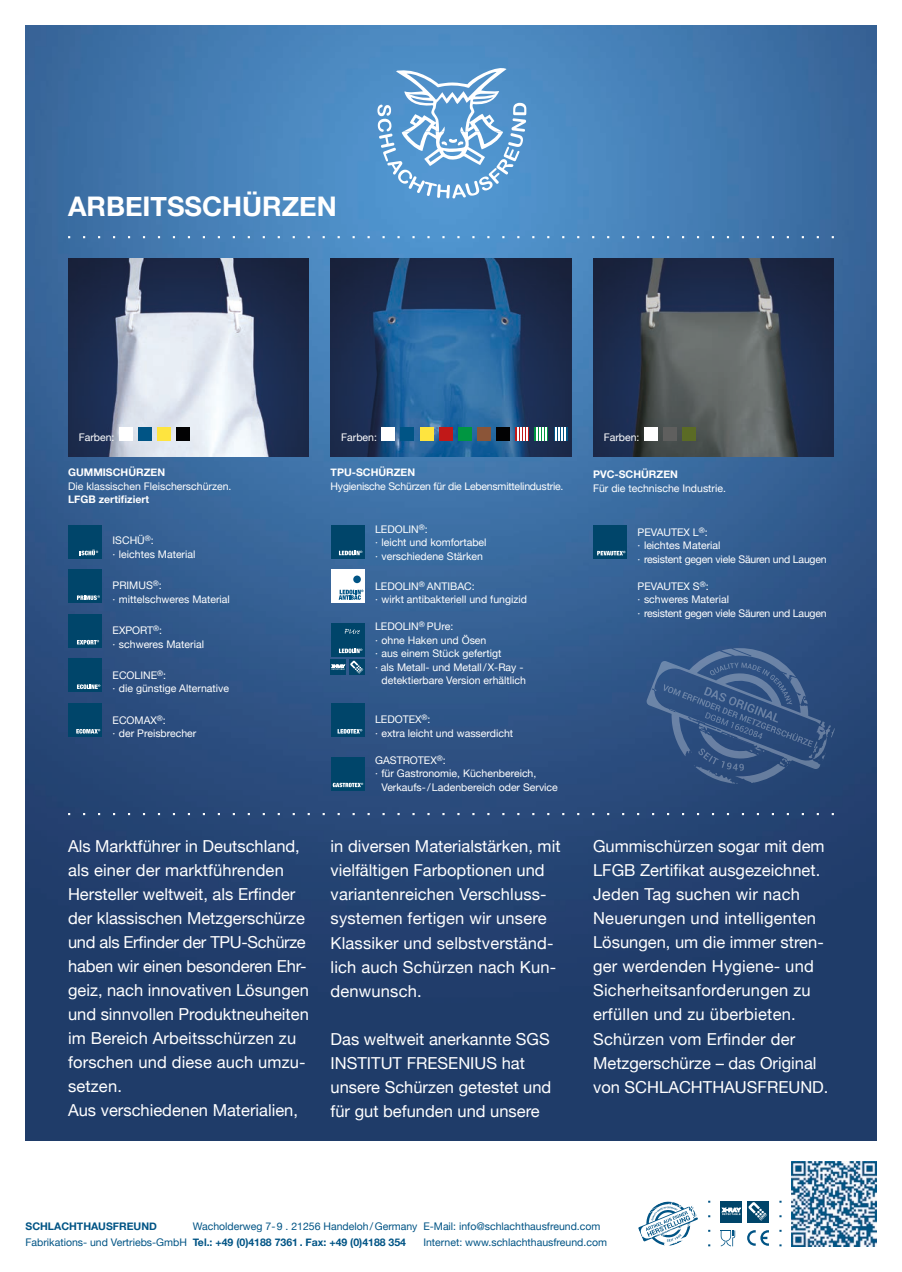
<style>
.page{position:relative;width:902px;height:1272px;background:#fff}
.page>*{position:absolute;margin:0;border:0;box-sizing:border-box;transform-origin:0 0}
.t1{font:700 27px "Helvetica Neue";color:#fff}
.t2{font:16.5px/24px "Helvetica Neue";color:#fff}
.t3{font:10.5px/13.5px "Helvetica Neue";color:#fff}
.t4{font:10.5px/13.5px "Helvetica Neue";letter-spacing:-.02em;color:#fff}
.t5{font:10.5px/16.5px "Helvetica Neue";color:#005485}
.t6{font:700 10.5px "Helvetica Neue";color:#005485}
.t7{font:700 10.5px "Helvetica Neue";color:#fff}
</style>
<div class="page">
<img style="left:26px;top:26px;width:850px;height:1114px">
<svg style="left:377px;top:64px;width:149px;height:134px"></svg>
<svg style="left:68px;top:236px;width:765px;height:2px"></svg>
<div style="left:68px;top:614px;width:34px;height:33px;background:#00456a"></div>
<svg style="left:77px;top:640px;width:22px;height:4px"></svg>
<div style="left:68px;top:525px;width:34px;height:33px;background:#00456a"></div>
<svg style="left:80px;top:549px;width:18px;height:6px"></svg>
<div style="left:68px;top:569px;width:34px;height:34px;background:#00456a"></div>
<svg style="left:77px;top:595px;width:23px;height:5px"></svg>
<div style="left:330px;top:525px;width:34px;height:33px;background:#00456a"></div>
<svg style="left:339px;top:550px;width:23px;height:5px"></svg>
<div style="left:330px;top:756px;width:34px;height:34px;background:#00456a"></div>
<svg style="left:333px;top:782px;width:30px;height:5px"></svg>
<div style="left:330px;top:622px;width:34px;height:34px;background:#00456a"></div>
<svg style="left:339px;top:648px;width:23px;height:5px"></svg>
<svg style="left:344px;top:628px;width:16px;height:6px"></svg>
<div style="left:330px;top:703px;width:34px;height:34px;background:#00456a"></div>
<svg style="left:337px;top:729px;width:25px;height:4px"></svg>
<div style="left:330px;top:569px;width:34px;height:34px;background:#fff"></div>
<svg style="left:338px;top:589px;width:25px;height:10px"></svg>
<div style="left:353px;top:575px;width:8px;height:8px;background:#005485;border-radius:50%"></div>
<svg style="left:68px;top:813px;width:765px;height:2px"></svg>
<img style="left:68px;top:258px;width:241px;height:199px">
<img style="left:330px;top:258px;width:241px;height:199px">
<img style="left:593px;top:258px;width:240px;height:199px">
<div style="left:138px;top:427px;width:14px;height:14px;background:#005485"></div>
<div style="left:157px;top:427px;width:14px;height:14px;background:#fee43f"></div>
<div style="left:176px;top:427px;width:14px;height:14px;background:#020203"></div>
<div style="left:119px;top:427px;width:14px;height:14px;background:#fff"></div>
<div style="left:400px;top:427px;width:14px;height:14px;background:#005485"></div>
<div style="left:419px;top:427px;width:14px;height:14px;background:#fee43f"></div>
<div style="left:439px;top:427px;width:13px;height:14px;background:#c11818"></div>
<div style="left:381px;top:427px;width:14px;height:14px;background:#fff"></div>
<div style="left:458px;top:427px;width:13px;height:14px;background:#009641"></div>
<div style="left:477px;top:427px;width:14px;height:14px;background:#8b5538"></div>
<div style="left:496px;top:427px;width:14px;height:14px;background:#020203"></div>
<svg style="left:515px;top:427px;width:14px;height:14px"></svg>
<svg style="left:517px;top:427px;width:10px;height:14px"></svg>
<div style="left:534px;top:427px;width:14px;height:14px;background:#009641"></div>
<svg style="left:536px;top:427px;width:11px;height:14px"></svg>
<div style="left:553px;top:427px;width:14px;height:14px;background:#005485"></div>
<svg style="left:555px;top:427px;width:11px;height:14px"></svg>
<div style="left:682px;top:427px;width:13px;height:14px;background:#5b6b25"></div>
<div style="left:663px;top:427px;width:13px;height:14px;background:#5f5f5e"></div>
<div style="left:643px;top:427px;width:14px;height:14px;background:#fff"></div>
<img style="left:791px;top:1161px;width:85px;height:85px">
<svg style="left:708px;top:1200px;width:2px;height:46px"></svg>
<div style="left:593px;top:525px;width:34px;height:33px;background:#00456a"></div>
<svg style="left:597px;top:551px;width:28px;height:4px"></svg>
<div style="left:68px;top:658px;width:34px;height:34px;background:#00456a"></div>
<svg style="left:77px;top:684px;width:23px;height:5px"></svg>
<div style="left:68px;top:703px;width:34px;height:33px;background:#00456a"></div>
<svg style="left:76px;top:729px;width:24px;height:4px"></svg>
<svg style="left:646px;top:647px;width:188px;height:136px"></svg>
<svg style="left:720px;top:1230px;width:15px;height:16px"></svg>
<svg style="left:747px;top:1230px;width:21px;height:15px"></svg>
<div style="left:720px;top:1200px;width:22px;height:22px;background:#00456a"></div>
<svg style="left:722px;top:1207px;width:18px;height:7px"></svg>
<div style="left:747px;top:1200px;width:21px;height:22px;background:#00456a"></div>
<svg style="left:748px;top:1202px;width:19px;height:18px"></svg>
<svg style="left:779px;top:1200px;width:2px;height:46px"></svg>
<svg style="left:638px;top:1201px;width:60px;height:44px"></svg>
<div style="left:330px;top:659px;width:16px;height:16px;background:#00456a"></div>
<div style="left:349px;top:659px;width:15px;height:16px;background:#00456a"></div>
<svg style="left:331px;top:660px;width:32px;height:14px"></svg>
<h1 class="t1" style="left:68px;top:185px;width:270px">ARBEITSSCHÜRZEN</h1>
<p class="t3" style="left:79px;top:431px;width:37px">Farben:</p>
<p class="t3" style="left:341px;top:431px;width:37px">Farben:</p>
<p class="t3" style="left:603px;top:431px;width:37px">Farben:</p>
<p class="t7" style="left:68px;top:464px;width:99px">GUMMISCHÜRZEN</p>
<p class="t3" style="left:68px;top:479px;width:165px">Die klassischen Fleischerschürzen.</p>
<p class="t7" style="left:68px;top:491px;width:83px">LFGB zertifiziert</p>
<p class="t3" style="left:113px;top:534px;width:84px">ISCHÜ<sup>®</sup>:<br>· leichtes Material</p>
<p class="t3" style="left:113px;top:579px;width:119px">PRIMUS<sup>®</sup>:<br>· mittelschweres Material</p>
<p class="t3" style="left:113px;top:624px;width:93px">EXPORT<sup>®</sup>:<br>· schweres Material</p>
<p class="t3" style="left:113px;top:669px;width:118px">ECOLINE<sup>®</sup>:<br>· die günstige Alternative</p>
<p class="t3" style="left:113px;top:714px;width:85px">ECOMAX<sup>®</sup>:<br>· der Preisbrecher</p>
<p class="t7" style="left:330px;top:464px;width:86px">TPU-SCHÜRZEN</p>
<p class="t4" style="left:330px;top:479px;width:234px">Hygienische Schürzen für die Lebensmittelindustrie.</p>
<p class="t3" style="left:375px;top:523px;width:113px">LEDOLIN<sup>®</sup>:<br>· leicht und komfortabel · verschiedene Stärken</p>
<p class="t3" style="left:375px;top:580px;width:153px">LEDOLIN<sup>®</sup> ANTIBAC:<br>· wirkt antibakteriell und fungizid</p>
<p class="t3" style="left:375px;top:620px;width:80px">LEDOLIN<sup>®</sup> PUre:</p>
<p class="t3" style="left:375px;top:634px;width:113px">· ohne Haken und Ösen</p>
<p class="t3" style="left:375px;top:647px;width:128px">· aus einem Stück gefertigt</p>
<p class="t3" style="left:375px;top:661px;width:150px">· als Metall- und Metall/X-Ray -</p>
<p class="t3" style="left:381px;top:674px;width:146px">detektierbare Version erhältlich</p>
<p class="t3" style="left:375px;top:713px;width:140px">LEDOTEX<sup>®</sup>:<br>· extra leicht und wasserdicht</p>
<p class="t3" style="left:375px;top:754px;width:72px">GASTROTEX<sup>®</sup>:</p>
<p class="t3" style="left:375px;top:767px;width:163px">· für Gastronomie, Küchenbereich,</p>
<p class="t3" style="left:381px;top:781px;width:178px">Verkaufs-/Ladenbereich oder Service</p>
<p class="t7" style="left:593px;top:466px;width:86px">PVC-SCHÜRZEN</p>
<p class="t3" style="left:593px;top:482px;width:134px">Für die technische Industrie.</p>
<p class="t4" style="left:637px;top:526px;width:191px">PEVAUTEX L<sup>®</sup>:<br>· leichtes Material<br>· resistent gegen viele Säuren und Laugen</p>
<p class="t4" style="left:637px;top:580px;width:190px">PEVAUTEX S<sup>®</sup>:<br>· schweres Material<br>· resistent gegen viele Säuren und Laugen</p>
<p class="t2" style="left:68px;top:835px;width:242px">Als Marktführer in Deutschland, als einer der marktführenden<br>Hersteller weltweit, als Erfinder der klassischen Metzgerschürze und als Erfinder der TPU-Schürze haben wir einen besonderen Ehr&shy;geiz, nach innovativen Lösungen und sinnvollen Produktneuheiten im Bereich Arbeitsschürzen zu forschen und diese auch umzu&shy;setzen.<br>Aus verschiedenen Materialien,</p>
<p class="t2" style="left:593px;top:835px;width:237px">Gummischürzen sogar mit dem<br>LFGB Zertifikat ausgezeichnet.<br>Jeden Tag suchen wir nach<br>Neuerungen und intelligenten<br>Lösungen, um die immer stren&shy;ger werdenden Hygiene- und<br>Sicherheitsanforderungen zu erfüllen und zu überbieten.<br>Schürzen vom Erfinder der<br>Metzgerschürze – das Original von SCHLACHTHAUSFREUND.</p>
<p class="t2" style="left:330px;top:835px;width:231px">in diversen Materialstärken, mit vielfältigen Farboptionen und variantenreichen Verschluss&shy;systemen fertigen wir unsere<br>Klassiker und selbstverständ&shy;lich auch Schürzen nach Kun&shy;denwunsch.</p>
<p class="t2" style="left:330px;top:1027px;width:222px">Das weltweit anerkannte SGS<br>INSTITUT FRESENIUS hat unsere Schürzen getestet und für gut befunden und unsere</p>
<p class="t5" style="left:193px;top:1218px;width:226px">Wacholderweg 7-9 . 21256 Handeloh/Germany</p>
<p class="t6" style="left:193px;top:1234px;width:215px">Tel.: +49 (0)4188 7361 . Fax: +49 (0)4188 354</p>
<p class="t5" style="left:423px;top:1218px;width:185px">E-Mail: info@schlachthausfreund.com<br>Internet: www.schlachthausfreund.com</p>
<p class="t6" style="left:26px;top:1217px;width:133px">SCHLACHTHAUSFREUND</p>
<p class="t5" style="left:26px;top:1234px;width:163px">Fabrikations- und Vertriebs-GmbH</p>
</div>
